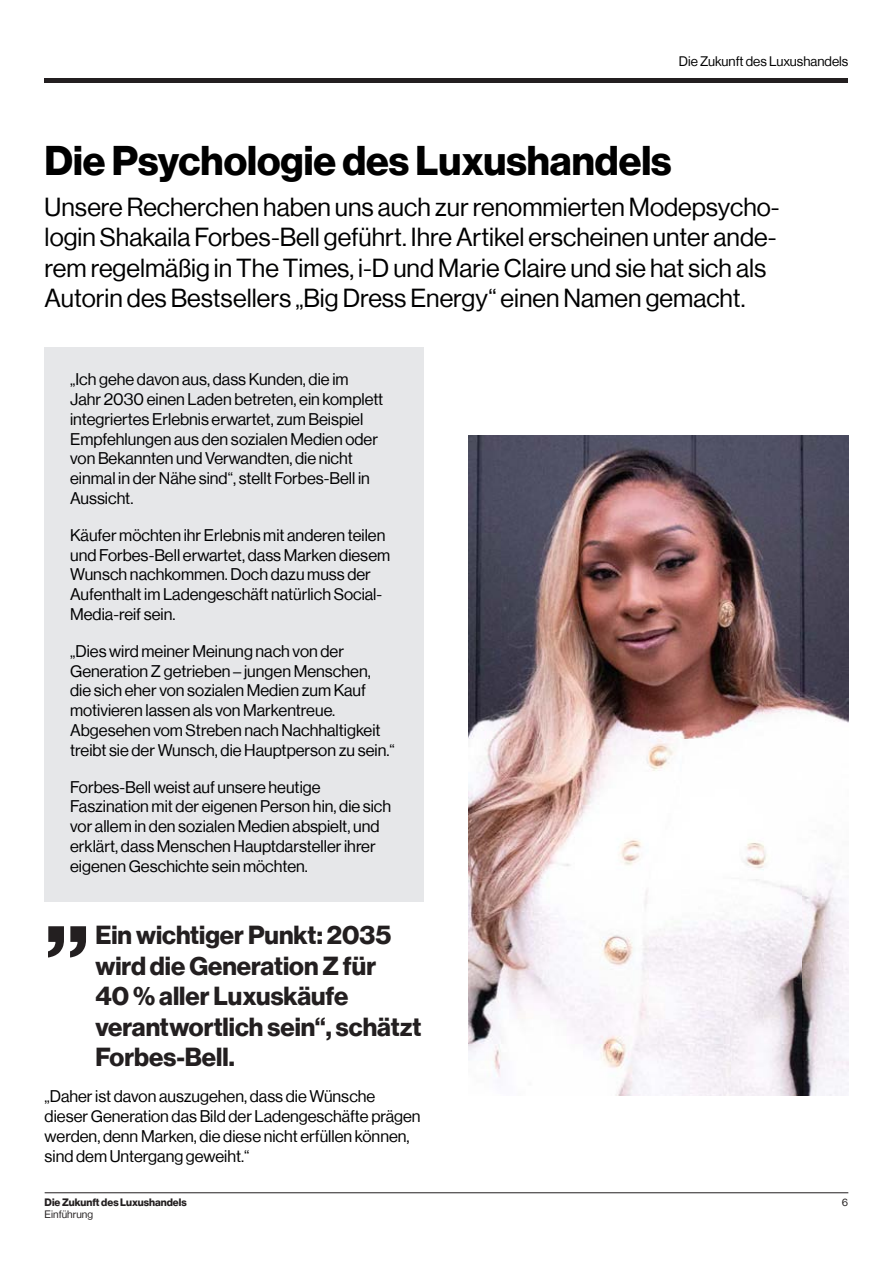
<style>
.page{position:relative;width:893px;height:1263px;background:#fff}
.page>*{position:absolute;margin:0;border:0;box-sizing:border-box;transform-origin:0 0}
.t1{font:700 105px "Verizon NHGDS";color:#231f20}
.t2{font:700 40.5px "Verizon NHGDS";color:#000}
.t3{font:25.5px/30.6px "Verizon NHGDS";color:#000001}
.t4{font:700 25.5px/30.6px "Verizon NHGDS";color:#231f20}
.t5{font:16.5px/19.8px "Verizon NHGDS";color:#000001}
.t6{font:13.5px "Verizon NHGDS";color:#000001}
.t7{font:700 10.5px "Verizon NHGDS";color:#231f20}
.t8{font:10.5px "Verizon NHGDS";color:#231f20}
.t9{font:9.75px "Verizon NHGTX";color:#231f20}
</style>
<div class="page">
<div style="left:45px;top:347px;width:379px;height:555px;background:#e6e7e9"></div>
<img style="left:469px;top:435px;width:379px;height:660px">
<hr style="left:45px;top:79px;width:803px;height:4px;background:#231f20">
<hr style="left:45px;top:1192px;width:803px;height:1px;background:#231f20">
<p class="t6" style="left:679px;top:53px;width:171px">Die Zukunft des Luxushandels</p>
<h2 class="t2" style="left:45px;top:137px;width:629px">Die Psychologie des Luxushandels</h2>
<p class="t3" style="left:45px;top:191px;width:736px">Unsere Recherchen haben uns auch zur renommierten Modepsycho&shy;login Shakaila Forbes-Bell geführt. Ihre Artikel erscheinen unter ande&shy;rem regelmäßig in The Times, i-D und Marie Claire und sie hat sich als Autorin des Bestsellers „Big Dress Energy“ einen Namen gemacht.</p>
<p class="t5" style="left:70px;top:369px;width:315px">„Ich gehe davon aus, dass Kunden, die im Jahr 2030 einen Laden betreten, ein komplett integriertes Erlebnis erwartet, zum Beispiel Empfehlungen aus den sozialen Medien oder von Bekannten und Verwandten, die nicht einmal in der Nähe sind“, stellt Forbes-Bell in Aussicht.</p>
<p class="t5" style="left:70px;top:525px;width:322px">Käufer möchten ihr Erlebnis mit anderen teilen und Forbes-Bell erwartet, dass Marken diesem Wunsch nachkommen. Doch dazu muss der Aufenthalt im Ladengeschäft natürlich Social-Media-reif sein.</p>
<p class="t5" style="left:70px;top:641px;width:326px">„Dies wird meiner Meinung nach von der Generation Z getrieben – jungen Menschen, die sich eher von sozialen Medien zum Kauf motivieren lassen als von Markentreue.<br>Abgesehen vom Streben nach Nachhaltigkeit treibt sie der Wunsch, die Hauptperson zu sein.“</p>
<p class="t5" style="left:70px;top:777px;width:323px">Forbes-Bell weist auf unsere heutige Faszination mit der eigenen Person hin, die sich vor allem in den sozialen Medien abspielt, und erklärt, dass Menschen Hauptdarsteller ihrer eigenen Geschichte sein möchten.</p>
<h1 class="t1" style="left:45px;top:844px;width:46px">„</h1>
<h3 class="t4" style="left:95px;top:919px;width:328px">Ein wichtiger Punkt: 2035 wird die Generation Z für<br>40 % aller Luxuskäufe verantwortlich sein“, schätzt<br>Forbes-Bell.</h3>
<p class="t5" style="left:45px;top:1086px;width:377px">„Daher ist davon auszugehen, dass die Wünsche dieser Generation das Bild der Ladengeschäfte prägen werden, denn Marken, die diese nicht erfüllen können, sind dem Untergang geweiht.“</p>
<p class="t7" style="left:45px;top:1196px;width:144px">Die Zukunft des Luxushandels</p>
<p class="t8" style="left:45px;top:1208px;width:50px">Einführung</p>
<p class="t9" style="left:842px;top:1197px;width:8px">6</p>
</div>
